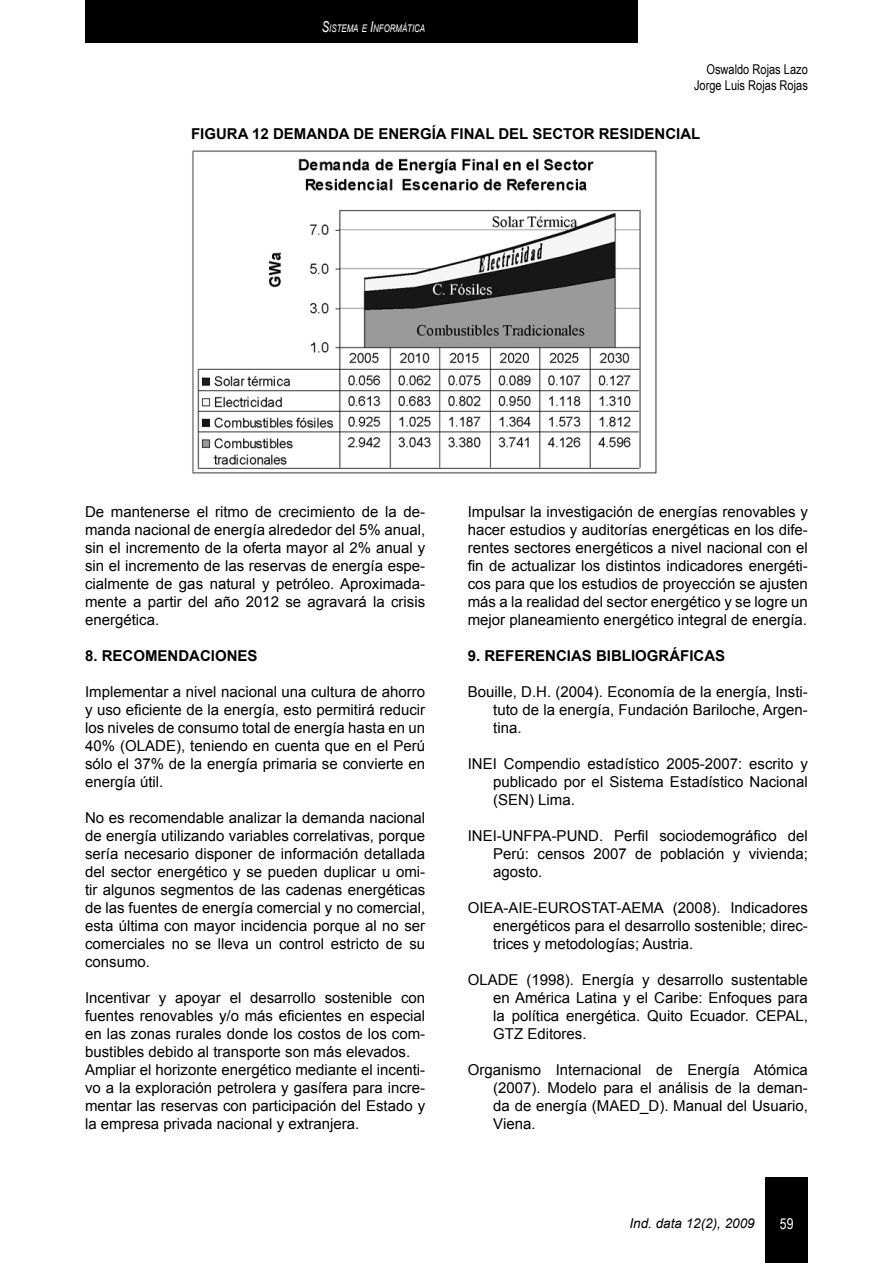
<style>
.page{position:relative;width:893px;height:1263px;background:#fff}
.page>*{position:absolute;margin:0;border:0;box-sizing:border-box;transform-origin:0 0}
.t1{font:15px/18px "Arial";color:#000;text-align:justify}
.t2{font:700 15px "Arial";color:#000}
.t3{font:15px "Arial Narrow";color:#fff}
.t4{font:13.5px/16.2px "Arial Narrow";color:#000;text-align:right}
.t5{font:italic 13.5px "Arial";color:#000}
.t6{font:italic 10.5px "Arial";color:#fff;scale:.75 1}
.s1{font-size:15px}
</style>
<div class="page">
<div style="left:765px;top:1178px;width:43px;height:85px;background:#000"></div>
<div style="left:85px;top:0;width:553px;height:43px;background:#000"></div>
<img style="left:192px;top:150px;width:465px;height:324px">
<p class="t6" style="left:322px;top:22px;width:140px"><span class="s1">S</span>ISTEMA E <span class="s1">I</span>NFORMÁTICA</p>
<p class="t4" style="left:694px;top:60px;width:115px">Oswaldo Rojas Lazo<br>Jorge Luis Rojas Rojas</p>
<p class="t2" style="left:191px;top:123px;width:20px">FIGURA</p>
<p class="t2" style="left:252px;top:123px;width:44px">12 DEMANDA</p>
<p class="t2" style="left:353px;top:123px;width:46px">DE ENERGÍA</p>
<p class="t2" style="left:450px;top:123px;width:10px">FINAL</p>
<p class="t2" style="left:498px;top:123px;width:11px">DEL</p>
<p class="t2" style="left:532px;top:123px;width:12px">SECTOR</p>
<p class="t2" style="left:599px;top:123px;width:11px">RESIDENCIAL</p>
<p class="t1" style="left:85px;top:503px;width:342px">De mantenerse el ritmo de crecimiento de la de&shy;manda nacional de energía alrededor del 5% anual, sin el incremento de la oferta mayor al 2% anual y sin el incremento de las reservas de energía espe&shy;cialmente de gas natural y petróleo. Aproximada&shy;mente a partir del año 2012 se agravará la crisis energética.</p>
<p class="t2" style="left:85px;top:646px;width:174px">8. RECOMENDACIONES</p>
<p class="t1" style="left:85px;top:683px;width:342px">Implementar a nivel nacional una cultura de ahorro y uso eficiente de la energía, esto permitirá reducir los niveles de consumo total de energía hasta en un 40% (OLADE), teniendo en cuenta que en el Perú sólo el 37% de la energía primaria se convierte en energía útil.</p>
<p class="t1" style="left:85px;top:809px;width:342px">No es recomendable analizar la demanda nacional de energía utilizando variables correlativas, porque sería necesario disponer de información detallada del sector energético y se pueden duplicar u omi&shy;tir algunos segmentos de las cadenas energéticas de las fuentes de energía comercial y no comercial, esta última con mayor incidencia porque al no ser comerciales no se lleva un control estricto de su consumo.</p>
<p class="t1" style="left:85px;top:989px;width:342px;text-align:left">Incentivar y apoyar el desarrollo sostenible con fuentes renovables y/o más eficientes en especial en las zonas rurales donde los costos de los com&shy;bustibles debido al transporte son más elevados.<br>Ampliar el horizonte energético mediante el incenti&shy;vo a la exploración petrolera y gasífera para incre&shy;mentar las reservas con participación del Estado y la empresa privada nacional y extranjera.</p>
<p class="t1" style="left:468px;top:503px;width:342px">Impulsar la investigación de energías renovables y hacer estudios y auditorías energéticas en los dife&shy;rentes sectores energéticos a nivel nacional con el fin de actualizar los distintos indicadores energéti&shy;cos para que los estudios de proyección se ajusten más a la realidad del sector energético y se logre un mejor planeamiento energético integral de energía.</p>
<p class="t2" style="left:468px;top:646px;width:259px">9. REFERENCIAS BIBLIOGRÁFICAS</p>
<p class="t1" style="left:493px;top:683px;width:316px;text-indent:-26px">Bouille, D.H. (2004). Economía de la energía, Insti&shy;tuto de la energía, Fundación Bariloche, Argen&shy;tina.</p>
<p class="t1" style="left:493px;top:755px;width:316px;text-indent:-26px">INEI Compendio estadístico 2005-2007: escrito y publicado por el Sistema Estadístico Nacional (SEN) Lima.</p>
<p class="t1" style="left:493px;top:827px;width:316px;text-indent:-26px">INEI-UNFPA-PUND. Perfil sociodemográfico del Perú: censos 2007 de población y vivienda; agosto.</p>
<p class="t1" style="left:493px;top:899px;width:316px;text-indent:-26px">OIEA-AIE-EUROSTAT-AEMA (2008). Indicadores energéticos para el desarrollo sostenible; direc&shy;trices y metodologías; Austria.</p>
<p class="t1" style="left:493px;top:971px;width:316px;text-indent:-26px">OLADE (1998). Energía y desarrollo sustentable en América Latina y el Caribe: Enfoques para la política energética. Quito Ecuador. CEPAL, GTZ Editores.</p>
<p class="t1" style="left:493px;top:1061px;width:316px;text-indent:-26px">Organismo Internacional de Energía Atómica (2007). Modelo para el análisis de la deman&shy;da de energía (MAED_D). Manual del Usuario, Viena.</p>
<p class="t5" style="left:629px;top:1215px;width:127px">Ind. data 12(2), 2009</p>
<p class="t3" style="left:780px;top:1213px;width:15px">59</p>
</div>
